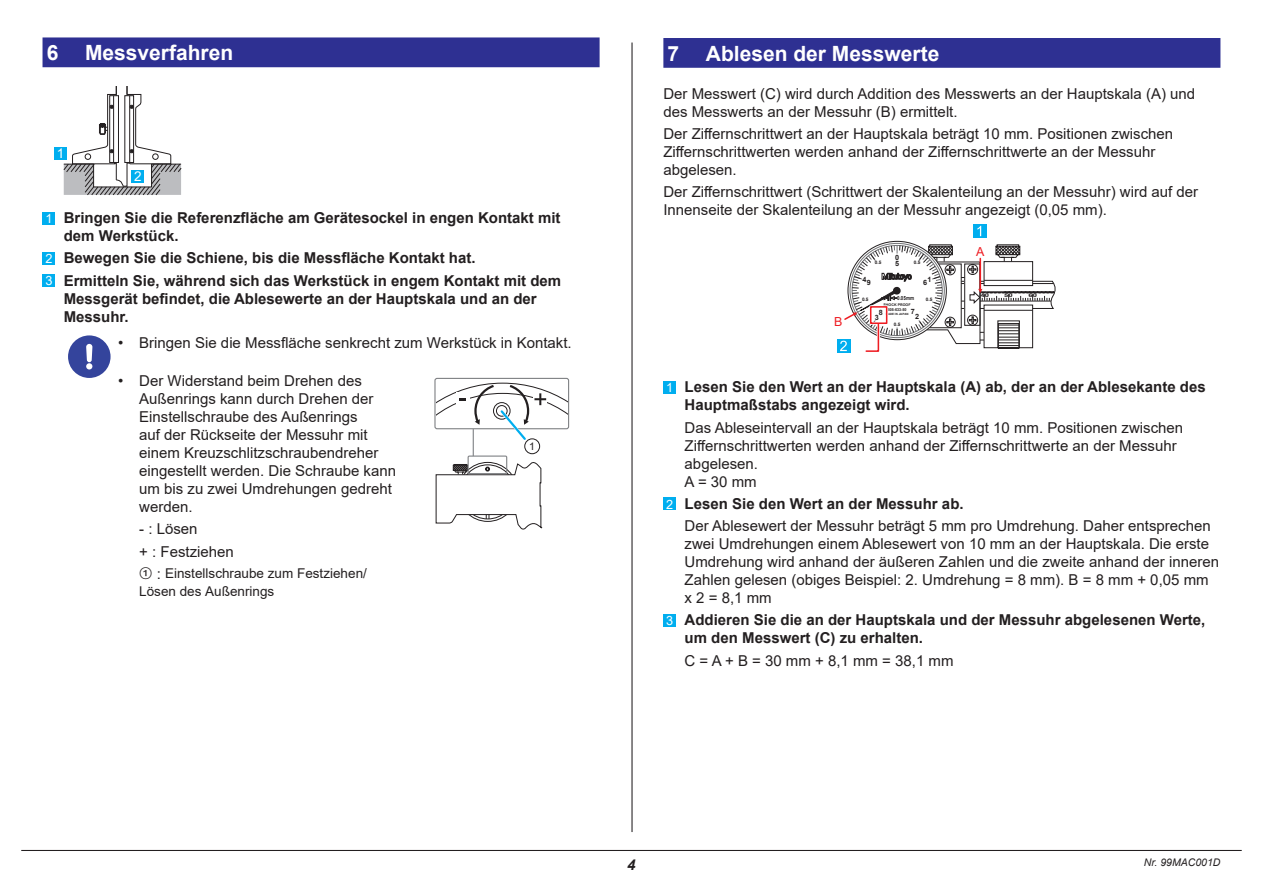
<style>
.page{position:relative;width:1263px;height:893px;background:#fff}
.page>*{position:absolute;margin:0;border:0;box-sizing:border-box;transform-origin:0 0}
.t1{font:700 21px "Arial";color:#fff}
.t2{font:15px/18px "Arial";color:#231f20}
.t3{font:700 15px/18px "Arial";color:#231f20}
.t4{font:italic 700 15px "Arial";color:#231f20}
.t5{font:13.5px/17.2px "Arial";color:#231f20}
.t6{font:13.5px "Arial";color:#fff}
.t7{font:12.45px "Arial";color:#ee1d23}
.t8{font:italic 10.5px "Arial";color:#231f20}
.t9{font:10.5px "Arial";color:#231f20}
.t10{font:700 7.2px "Arial";color:#231f20}
.t11{font:700 5.55px "Arial";color:#231f20;scale:.82 1}
.t12{font:700 5.1px "Arial";color:#231f20;scale:1.5 1}
.t13{font:700 4.65px "Arial";color:#231f20}
.t14{font:700 4.05px "Arial";color:#231f20;scale:.91 1}
.t15{font:700 3.6px "Arial";color:#231f20}
.t16{font:700 2.85px "Arial";color:#231f20}
.s1{font-weight:400;font-size:12.75px;color:#fff}
.s2{font-family:"Candara";font-size:15px}
.s3{font-size:15px}
.s4{font-size:12.75px;color:#fff}
.s5{font-weight:700}
</style>
<div class="page">
<hr style="left:21px;top:850px;width:1221px;height:1px;background:#231f20">
<div style="left:43px;top:37px;width:557px;height:30px;background:#2e3092"></div>
<svg style="left:63px;top:86px;width:119px;height:109px"></svg>
<div style="left:54px;top:147px;width:13px;height:13px;background:#00aeef"></div>
<div style="left:131px;top:169px;width:14px;height:14px;border:1px solid #fff"></div>
<div style="left:132px;top:170px;width:12px;height:13px;background:#00aeef"></div>
<div style="left:43px;top:212px;width:12px;height:12px;background:#00aeef"></div>
<div style="left:43px;top:252px;width:12px;height:13px;background:#00aeef"></div>
<div style="left:43px;top:274px;width:12px;height:13px;background:#00aeef"></div>
<div style="left:68px;top:335px;width:43px;height:43px;background:#34449c;border-radius:50%"></div>
<svg style="left:86px;top:344px;width:6px;height:25px"></svg>
<div style="left:434px;top:378px;width:135px;height:51px;border:1px solid #808285;border-radius:2px"></div>
<svg style="left:436px;top:383px;width:131px;height:147px"></svg>
<div style="left:525px;top:439px;width:15px;height:15px;background:#fff;border-radius:50%"></div>
<div style="left:524px;top:439px;width:16px;height:15px;border:1px solid #231f20;border-radius:50%"></div>
<div style="left:663px;top:38px;width:557px;height:30px;background:#2e3092"></div>
<div style="left:973px;top:224px;width:13px;height:14px;background:#00aeef"></div>
<svg style="left:977px;top:226px;width:4px;height:10px"></svg>
<div style="left:837px;top:339px;width:13px;height:13px;background:#00aeef"></div>
<svg style="left:840px;top:244px;width:216px;height:109px"></svg>
<div style="left:663px;top:381px;width:13px;height:13px;background:#00aeef"></div>
<div style="left:663px;top:498px;width:13px;height:12px;background:#00aeef"></div>
<div style="left:663px;top:614px;width:13px;height:13px;background:#00aeef"></div>
<hr style="left:631px;top:43px;width:1px;height:789px;background:#231f20">
<h1 class="t1" style="left:47px;top:38px;width:13px">6</h1>
<h1 class="t1" style="left:85px;top:38px;width:150px">Messverfahren</h1>
<p class="t6" style="left:57px;top:144px;width:9px">1</p>
<p class="t6" style="left:134px;top:167px;width:9px">2</p>
<p class="t3" style="left:64px;top:209px;width:498px;text-indent:-18px"><span class="s1">1</span> Bringen Sie die Referenzfläche am Gerätesockel in engen Kontakt mit dem Werkstück.</p>
<p class="t3" style="left:45px;top:247px;width:517px;line-height:22.2px"><span class="s1">2</span> Bewegen Sie die Schiene, bis die Messfläche Kontakt hat.<br><span class="s1">3</span> Ermitteln Sie, während sich das Werkstück in engem Kontakt mit dem</p>
<p class="t3" style="left:64px;top:289px;width:474px">Messgerät befindet, die Ablesewerte an der Hauptskala und an der<br>Messuhr.</p>
<p class="t2" style="left:118px;top:334px;width:455px">• Bringen Sie die Messfläche senkrecht zum Werkstück in Kontakt.</p>
<p class="t2" style="left:139px;top:372px;width:258px;text-indent:-21px">• Der Widerstand beim Drehen des<br>Außenrings kann durch Drehen der<br>Einstellschraube des Außenrings<br>auf der Rückseite der Messuhr mit einem Kreuzschlitzschraubendreher eingestellt werden. Die Schraube kann um bis zu zwei Umdrehungen gedreht werden.</p>
<p class="t2" style="left:139px;top:518px;width:96px;line-height:22.2px">- : Lösen<br>+ : Festziehen</p>
<p class="t5" style="left:139px;top:565px;width:229px"><span class="s2">①</span> <span class="s3">:</span> Einstellschraube zum Festziehen/<br>Lösen des Außenrings</p>
<p class="t9" style="left:529px;top:439px;width:7px">1</p>
<h1 class="t1" style="left:668px;top:39px;width:13px">7</h1>
<h1 class="t1" style="left:706px;top:38px;width:235px">Ablesen der Messwerte</h1>
<p class="t2" style="left:663px;top:84px;width:533px">Der Messwert (C) wird durch Addition des Messwerts an der Hauptskala (A) und des Messwerts an der Messuhr (B) ermittelt.</p>
<p class="t2" style="left:663px;top:124px;width:511px">Der Ziffernschrittwert an der Hauptskala beträgt 10 mm. Positionen zwischen<br>Ziffernschrittwerten werden anhand der Ziffernschrittwerte an der Messuhr abgelesen.</p>
<p class="t2" style="left:663px;top:183px;width:536px">Der Ziffernschrittwert (Schrittwert der Skalenteilung an der Messuhr) wird auf der<br>Innenseite der Skalenteilung an der Messuhr angezeigt (0,05 mm).</p>
<p class="t7" style="left:834px;top:313px;width:10px">B</p>
<p class="t10" style="left:895px;top:252px;width:6px">0</p>
<p class="t10" style="left:895px;top:258px;width:6px">5</p>
<p class="t13" style="left:875px;top:259px;width:8px">0.5</p>
<p class="t13" style="left:914px;top:259px;width:8px">0.5</p>
<p class="t10" style="left:862px;top:275px;width:6px">4</p>
<p class="t10" style="left:927px;top:274px;width:6px">1</p>
<p class="t10" style="left:875px;top:312px;width:6px">3</p>
<p class="t10" style="left:915px;top:312px;width:6px">2</p>
<p class="t10" style="left:923px;top:277px;width:6px">6</p>
<p class="t10" style="left:867px;top:278px;width:6px">9</p>
<p class="t11" style="left:897px;top:294px;width:22px">0.05mm</p>
<p class="t16" style="left:886px;top:312px;width:24px">MADE IN JAPAN</p>
<p class="t13" style="left:894px;top:321px;width:8px">0.5</p>
<p class="t13" style="left:862px;top:296px;width:8px">0.5</p>
<p class="t13" style="left:926px;top:296px;width:8px">0.5</p>
<p class="t15" style="left:883px;top:302px;width:29px">SHOCK PROOF</p>
<p class="t14" style="left:888px;top:306px;width:22px">505-633-50</p>
<p class="t10" style="left:879px;top:307px;width:6px">8</p>
<p class="t10" style="left:911px;top:306px;width:6px">7</p>
<p class="t7" style="left:976px;top:243px;width:10px">A</p>
<p class="t12" style="left:980px;top:292px;width:7px">40</p>
<p class="t12" style="left:1004px;top:292px;width:7px">50</p>
<p class="t12" style="left:1028px;top:292px;width:7px">60</p>
<p class="t3" style="left:685px;top:378px;width:523px;text-indent:-18px"><span class="s1">1</span> Lesen Sie den Wert an der Hauptskala (A) ab, der an der Ablesekante des<br>Hauptmaßstabs angezeigt wird.</p>
<p class="t2" style="left:685px;top:418px;width:500px">Das Ableseintervall an der Hauptskala beträgt 10 mm. Positionen zwischen Ziffernschrittwerten werden anhand der Ziffernschrittwerte an der Messuhr abgelesen.<br>A = 30 mm</p>
<p class="t2" style="left:685px;top:492px;width:528px;line-height:22.2px;text-indent:-18px"><span class="s4">2</span> <span class="s5">Lesen Sie den Wert an der Messuhr ab.<br></span>Der Ablesewert der Messuhr beträgt 5 mm pro Umdrehung. Daher entsprechen</p>
<p class="t2" style="left:685px;top:535px;width:536px">zwei Umdrehungen einem Ablesewert von 10 mm an der Hauptskala. Die erste Umdrehung wird anhand der äußeren Zahlen und die zweite anhand der inneren Zahlen gelesen (obiges Beispiel: 2. Umdrehung = 8 mm). B = 8 mm + 0,05 mm x 2 = 8,1 mm</p>
<p class="t3" style="left:685px;top:611px;width:522px;text-indent:-18px"><span class="s1">3</span> Addieren Sie die an der Hauptskala und der Messuhr abgelesenen Werte, um den Messwert (C) zu erhalten.</p>
<p class="t2" style="left:685px;top:651px;width:270px">C = A + B = 30 mm + 8,1 mm = 38,1 mm</p>
<p class="t4" style="left:627px;top:854px;width:10px">4</p>
<p class="t8" style="left:1144px;top:855px;width:78px">Nr. 99MAC001D</p>
</div>
